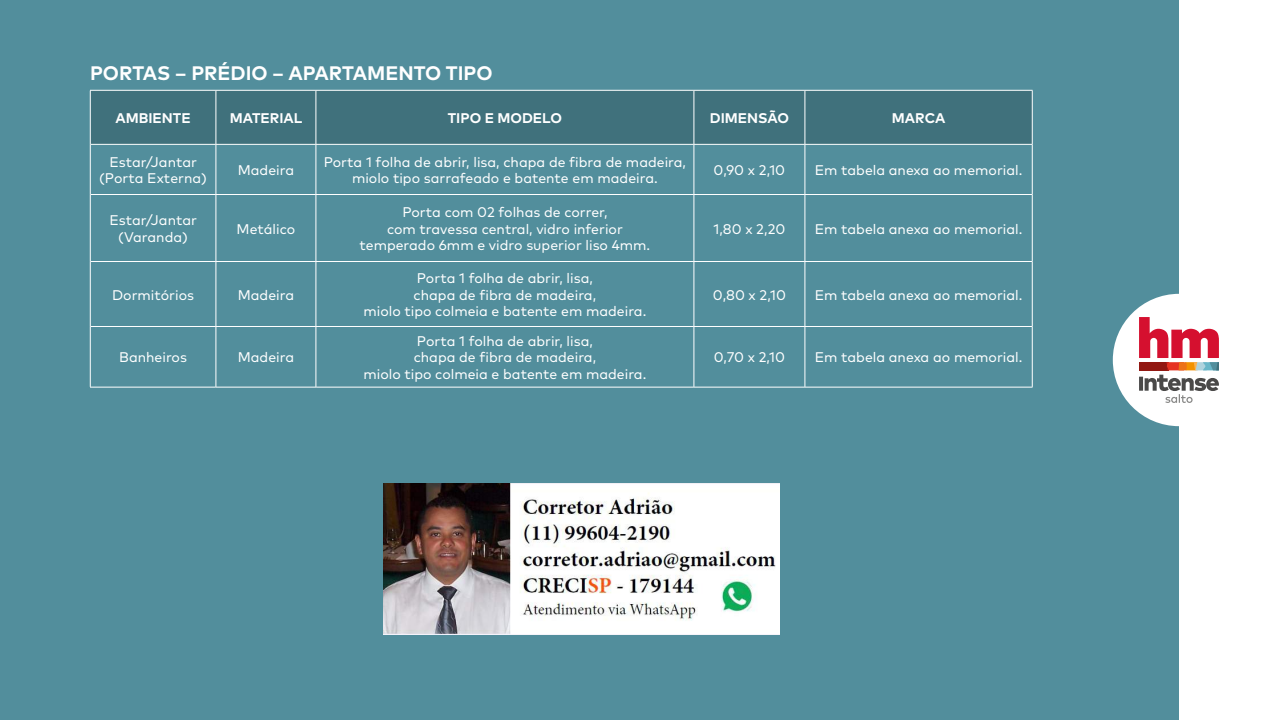
<style>
.page{position:relative;width:1280px;height:720px;background:#528e9c}
.page>*{position:absolute;margin:0;border:0;box-sizing:border-box;transform-origin:0 0}
.t1{font:700 19.55px "Mark Pro";color:#fff}
.t2{font:14px/16.8px "Mark Pro";color:#fff;text-align:center}
.t3{font:700 14px "Mark Pro";color:#fff}
</style>
<div class="page">
<div style="left:1179px;top:0;width:101px;height:720px;background:#fff"></div>
<div style="left:1113px;top:294px;width:132px;height:132px;background:#fff;border-radius:50%"></div>
<svg style="left:1139px;top:317px;width:80px;height:86px"></svg>
<div style="left:91px;top:91px;width:941px;height:53px;background:#40717c"></div>
<hr style="left:90px;top:90px;width:126px;height:1px;background:#fff">
<hr style="left:90px;top:91px;width:1px;height:53px;background:#fff">
<hr style="left:216px;top:90px;width:100px;height:1px;background:#fff">
<hr style="left:316px;top:90px;width:378px;height:1px;background:#fff">
<hr style="left:694px;top:90px;width:111px;height:1px;background:#fff">
<hr style="left:805px;top:90px;width:228px;height:1px;background:#fff">
<hr style="left:1032px;top:91px;width:1px;height:53px;background:#fff">
<hr style="left:90px;top:144px;width:1px;height:50px;background:#fff">
<hr style="left:1032px;top:144px;width:1px;height:50px;background:#fff">
<hr style="left:90px;top:194px;width:1px;height:68px;background:#fff">
<hr style="left:1032px;top:194px;width:1px;height:68px;background:#fff">
<hr style="left:90px;top:262px;width:1px;height:64px;background:#fff">
<hr style="left:1032px;top:262px;width:1px;height:64px;background:#fff">
<hr style="left:90px;top:327px;width:1px;height:60px;background:#fff">
<hr style="left:1032px;top:327px;width:1px;height:60px;background:#fff">
<hr style="left:90px;top:387px;width:126px;height:1px;background:#fff">
<hr style="left:316px;top:387px;width:378px;height:1px;background:#fff">
<hr style="left:694px;top:387px;width:111px;height:1px;background:#fff">
<hr style="left:805px;top:387px;width:228px;height:1px;background:#fff">
<hr style="left:216px;top:91px;width:1px;height:53px;background:#fff">
<hr style="left:316px;top:91px;width:1px;height:53px;background:#fff">
<hr style="left:694px;top:91px;width:1px;height:53px;background:#fff">
<hr style="left:805px;top:91px;width:1px;height:53px;background:#fff">
<hr style="left:91px;top:144px;width:125px;height:1px;background:#fff">
<hr style="left:216px;top:144px;width:100px;height:1px;background:#fff">
<hr style="left:216px;top:145px;width:1px;height:49px;background:#fff">
<hr style="left:316px;top:144px;width:378px;height:1px;background:#fff">
<hr style="left:316px;top:145px;width:1px;height:49px;background:#fff">
<hr style="left:694px;top:144px;width:111px;height:1px;background:#fff">
<hr style="left:694px;top:145px;width:1px;height:49px;background:#fff">
<hr style="left:805px;top:144px;width:227px;height:1px;background:#fff">
<hr style="left:805px;top:145px;width:1px;height:49px;background:#fff">
<hr style="left:91px;top:194px;width:125px;height:1px;background:#fff">
<hr style="left:216px;top:194px;width:100px;height:1px;background:#fff">
<hr style="left:216px;top:195px;width:1px;height:66px;background:#fff">
<hr style="left:316px;top:194px;width:378px;height:1px;background:#fff">
<hr style="left:316px;top:195px;width:1px;height:66px;background:#fff">
<hr style="left:694px;top:194px;width:111px;height:1px;background:#fff">
<hr style="left:694px;top:195px;width:1px;height:66px;background:#fff">
<hr style="left:805px;top:194px;width:227px;height:1px;background:#fff">
<hr style="left:805px;top:195px;width:1px;height:66px;background:#fff">
<hr style="left:91px;top:261px;width:125px;height:1px;background:#fff">
<hr style="left:216px;top:261px;width:100px;height:1px;background:#fff">
<hr style="left:216px;top:262px;width:1px;height:64px;background:#fff">
<hr style="left:316px;top:261px;width:378px;height:1px;background:#fff">
<hr style="left:316px;top:262px;width:1px;height:64px;background:#fff">
<hr style="left:694px;top:261px;width:111px;height:1px;background:#fff">
<hr style="left:694px;top:262px;width:1px;height:64px;background:#fff">
<hr style="left:805px;top:261px;width:227px;height:1px;background:#fff">
<hr style="left:805px;top:262px;width:1px;height:64px;background:#fff">
<hr style="left:91px;top:326px;width:125px;height:1px;background:#fff">
<hr style="left:216px;top:326px;width:100px;height:1px;background:#fff">
<hr style="left:216px;top:327px;width:1px;height:60px;background:#fff">
<hr style="left:316px;top:326px;width:378px;height:1px;background:#fff">
<hr style="left:316px;top:327px;width:1px;height:60px;background:#fff">
<hr style="left:694px;top:326px;width:111px;height:1px;background:#fff">
<hr style="left:694px;top:327px;width:1px;height:60px;background:#fff">
<hr style="left:805px;top:326px;width:227px;height:1px;background:#fff">
<hr style="left:805px;top:327px;width:1px;height:60px;background:#fff">
<hr style="left:216px;top:387px;width:100px;height:1px;background:#fff">
<img style="left:383px;top:483px;width:397px;height:151px">
<h1 class="t1" style="left:90px;top:59px;width:404px">PORTAS – PRÉDIO – APARTAMENTO TIPO</h1>
<p class="t3" style="left:115px;top:107px;width:77px">AMBIENTE</p>
<p class="t3" style="left:230px;top:107px;width:74px">MATERIAL</p>
<p class="t3" style="left:448px;top:107px;width:116px">TIPO E MODELO</p>
<p class="t3" style="left:710px;top:107px;width:81px">DIMENSÃO</p>
<p class="t3" style="left:892px;top:107px;width:55px">MARCA</p>
<p class="t2" style="left:99px;top:152px;width:109px">Estar/Jantar (Porta Externa)</p>
<p class="t2" style="left:238px;top:160px;width:58px">Madeira</p>
<p class="t2" style="left:324px;top:152px;width:364px">Porta 1 folha de abrir, lisa, chapa de fibra de madeira, miolo tipo sarrafeado e batente em madeira.</p>
<p class="t2" style="left:714px;top:160px;width:73px">0,90 x 2,10</p>
<p class="t2" style="left:815px;top:160px;width:209px">Em tabela anexa ao memorial.</p>
<p class="t2" style="left:109px;top:211px;width:89px">Estar/Jantar (Varanda)</p>
<p class="t2" style="left:237px;top:219px;width:60px">Metálico</p>
<p class="t2" style="left:360px;top:202px;width:292px">Porta com 02 folhas de correr,<br>com travessa central, vidro inferior temperado 6mm e vidro superior liso 4mm.</p>
<p class="t2" style="left:714px;top:219px;width:73px">1,80 x 2,20</p>
<p class="t2" style="left:815px;top:219px;width:209px">Em tabela anexa ao memorial.</p>
<p class="t2" style="left:112px;top:285px;width:84px">Dormitórios</p>
<p class="t2" style="left:238px;top:285px;width:58px">Madeira</p>
<p class="t2" style="left:119px;top:348px;width:69px">Banheiros</p>
<p class="t2" style="left:238px;top:348px;width:58px">Madeira</p>
<p class="t2" style="left:363px;top:268px;width:284px">Porta 1 folha de abrir, lisa,<br>chapa de fibra de madeira,<br>miolo tipo colmeia e batente em madeira.</p>
<p class="t2" style="left:363px;top:331px;width:284px">Porta 1 folha de abrir, lisa,<br>chapa de fibra de madeira,<br>miolo tipo colmeia e batente em madeira.</p>
<p class="t2" style="left:713px;top:285px;width:75px">0,80 x 2,10</p>
<p class="t2" style="left:815px;top:285px;width:209px">Em tabela anexa ao memorial.</p>
<p class="t2" style="left:714px;top:348px;width:73px">0,70 x 2,10</p>
<p class="t2" style="left:815px;top:348px;width:209px">Em tabela anexa ao memorial.</p>
</div>
